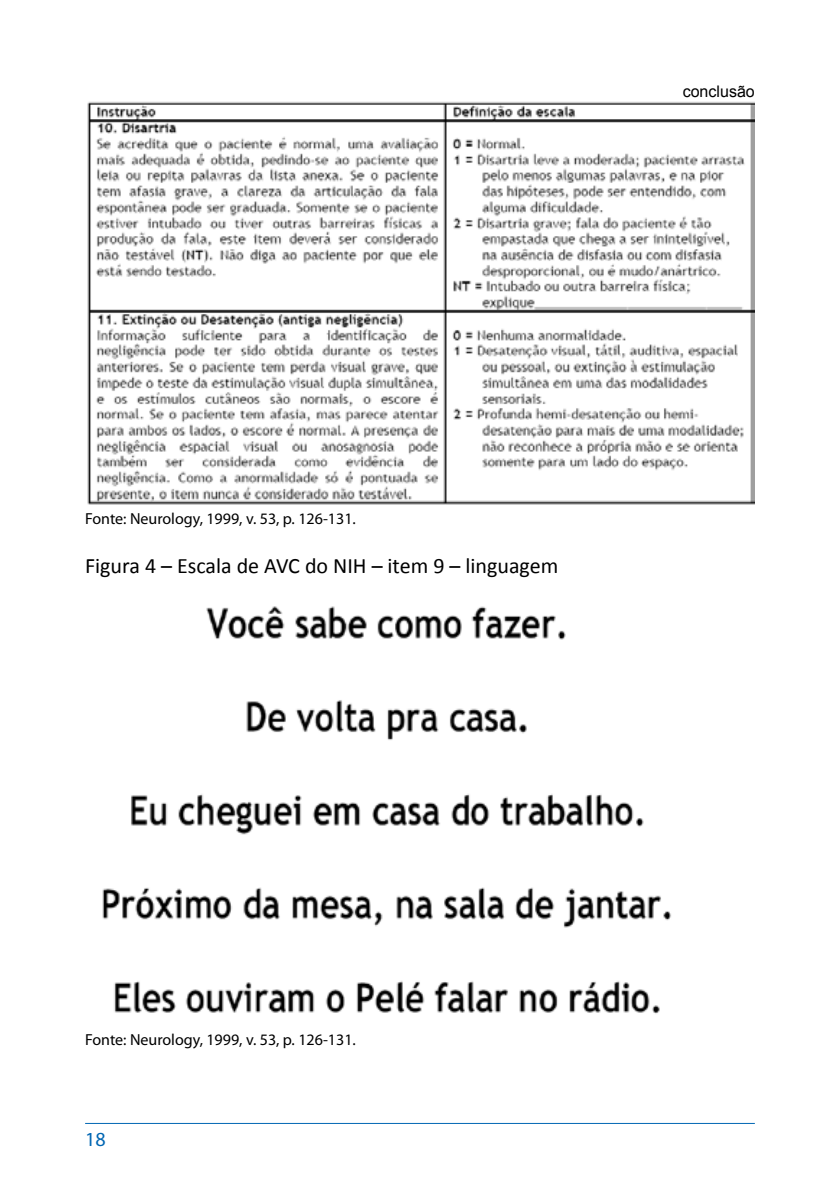
<style>
.page{position:relative;width:840px;height:1191px;background:#fff}
.page>*{position:absolute;margin:0;border:0;box-sizing:border-box;transform-origin:0 0}
.t1{font:22px "Calibri";color:#000}
.t2{font:20px "Myriad Pro";color:#0066b3}
.t3{font:16px "Myriad Pro";color:#000}
.t4{font:16px "Arial";color:#000}
</style>
<div class="page">
<hr style="left:85px;top:1123px;width:669px;height:1px;background:#0066b3">
<img style="left:87px;top:101px;width:667px;height:403px">
<img style="left:102px;top:606px;width:569px;height:408px">
<p class="t4" style="left:682px;top:81px;width:74px">conclusão</p>
<p class="t3" style="left:85px;top:508px;width:272px">Fonte: Neurology, 1999, v. 53, p. 126-131.</p>
<h1 class="t1" style="left:85px;top:552px;width:474px">Figura 4 – Escala de AVC do NIH – item 9 – linguagem</h1>
<p class="t3" style="left:85px;top:1030px;width:272px">Fonte: Neurology, 1999, v. 53, p. 126-131.</p>
<p class="t2" style="left:85px;top:1127px;width:22px">18</p>
</div>
